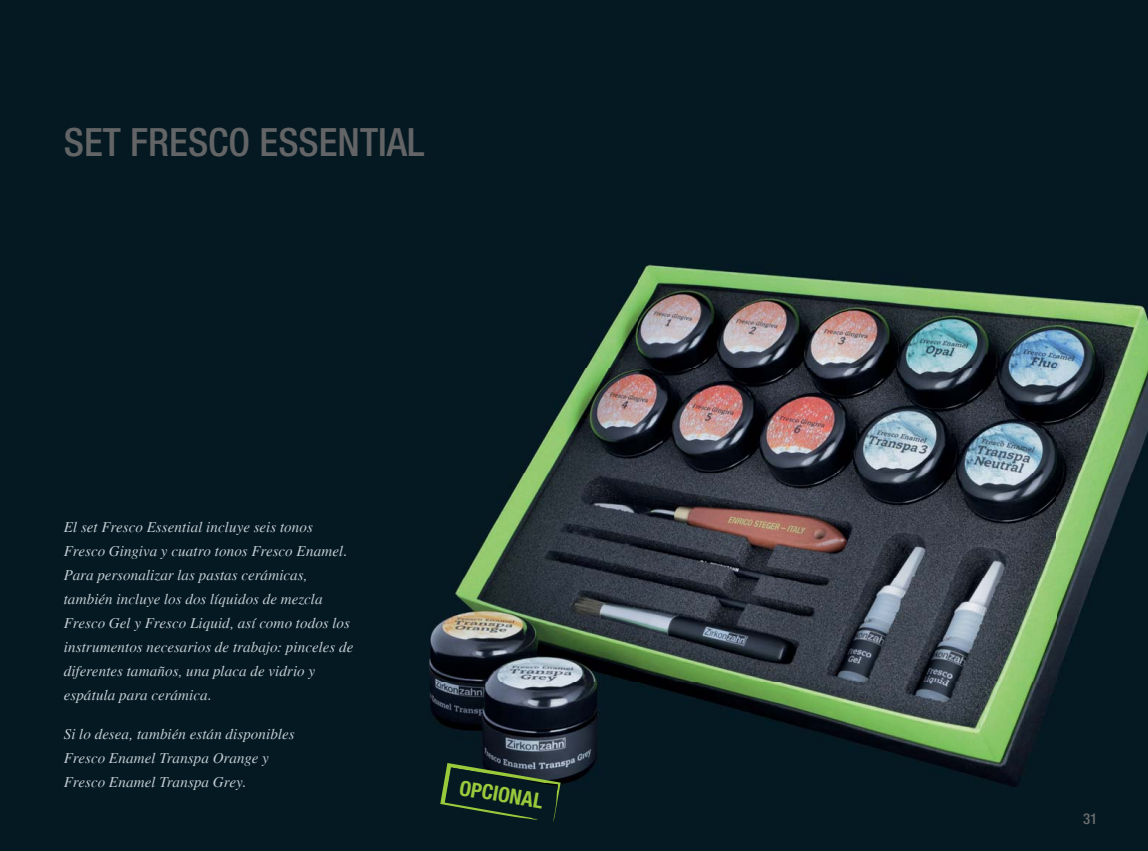
<style>
.page{position:relative;width:1148px;height:851px;background:#fff}
.page>*{position:absolute;margin:0;border:0;box-sizing:border-box;transform-origin:0 0}
.t1{font:500 condensed 39px "Helvetica Neue LT Std";color:#636466}
.t2{font:700 condensed 21px "Helvetica Neue LT Std";color:#99ca3c}
.t3{font:italic 15px/24px "Times";letter-spacing:.005em;color:#c4ced4}
.t4{font:500 condensed 15px "Helvetica Neue LT Std";color:#6d6e70}
</style>
<div class="page">
<div style="left:0;top:0;width:1148px;height:850px;background:#051922"></div>
<img style="left:429px;top:265px;width:719px;height:522px">
<svg style="left:440px;top:763px;width:120px;height:59px"></svg>
<h1 class="t1" style="left:64px;top:119px;width:362px">SET FRESCO ESSENTIAL</h1>
<p class="t3" style="left:64px;top:515px;width:291px">El set Fresco Essential incluye seis tonos Fresco Gingiva y cuatro tonos Fresco Enamel.<br>Para personalizar las pastas cerámicas, también incluye los dos líquidos de mezcla Fresco Gel y Fresco Liquid, así como todos los instrumentos necesarios de trabajo: pinceles de diferentes tamaños, una placa de vidrio y espátula para cerámica.</p>
<p class="t3" style="left:64px;top:722px;width:232px">Si lo desea, también están disponibles<br>Fresco Enamel Transpa Orange y<br>Fresco Enamel Transpa Grey.</p>
<h2 class="t2" style="left:462px;top:775px;width:86px;rotate:10deg">OPCIONAL</h2>
<p class="t4" style="left:1083px;top:810px;width:16px">31</p>
</div>
